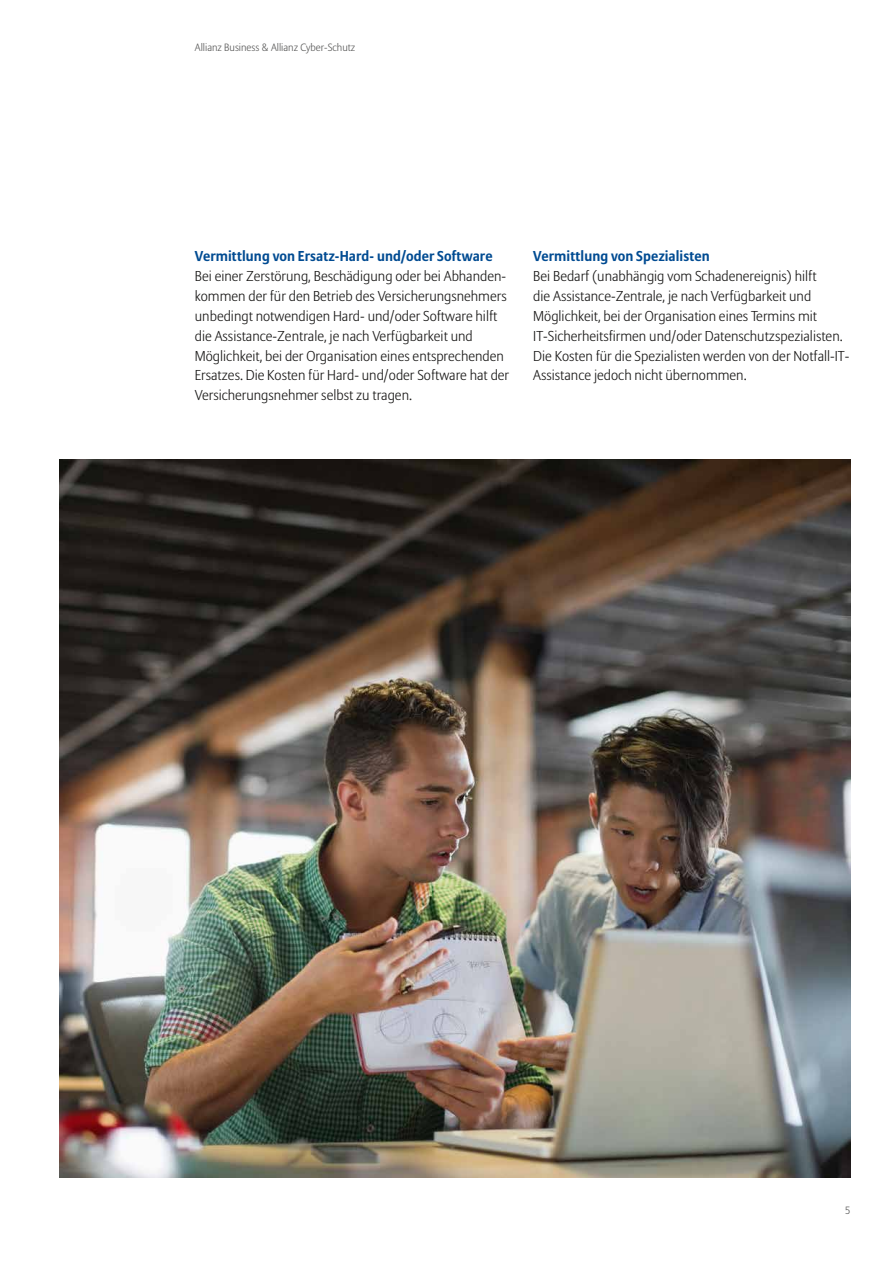
<style>
.page{position:relative;width:893px;height:1263px;background:#fff}
.page>*{position:absolute;margin:0;border:0;box-sizing:border-box;transform-origin:0 0}
.t1{font:300 14.25px/20px "Allianz Sans";color:#181716}
.t2{font:700 14.25px "Allianz Sans";letter-spacing:.005em;color:#004b92}
.t3{font:300 10.5px "Allianz Sans";color:#565655}
</style>
<div class="page">
<img style="left:60px;top:460px;width:790px;height:718px">
<p class="t3" style="left:195px;top:41px;width:162px">Allianz Business &amp; Allianz Cyber-Schutz</p>
<p class="t2" style="left:195px;top:248px;width:299px">Vermittlung von Ersatz-Hard- und/oder Software</p>
<p class="t1" style="left:195px;top:266px;width:316px">Bei einer Zerstörung, Beschädigung oder bei Abhanden&shy;kommen der für den Betrieb des Versicherungsnehmers unbedingt notwendigen Hard- und/oder Software hilft die Assistance-Zentrale, je nach Verfügbarkeit und Möglichkeit, bei der Organisation eines entsprechenden Ersatzes. Die Kosten für Hard- und/oder Software hat der Versicherungsnehmer selbst zu tragen.</p>
<p class="t2" style="left:533px;top:248px;width:178px">Vermittlung von Spezialisten</p>
<p class="t1" style="left:533px;top:266px;width:317px">Bei Bedarf (unabhängig vom Schadenereignis) hilft<br>die Assistance-Zentrale, je nach Verfügbarkeit und Möglichkeit, bei der Organisation eines Termins mit IT-Sicherheitsfirmen und/oder Datenschutzspezialisten.<br>Die Kosten für die Spezialisten werden von der Notfall-IT-Assistance jedoch nicht übernommen.</p>
<p class="t3" style="left:845px;top:1204px;width:7px">5</p>
</div>
